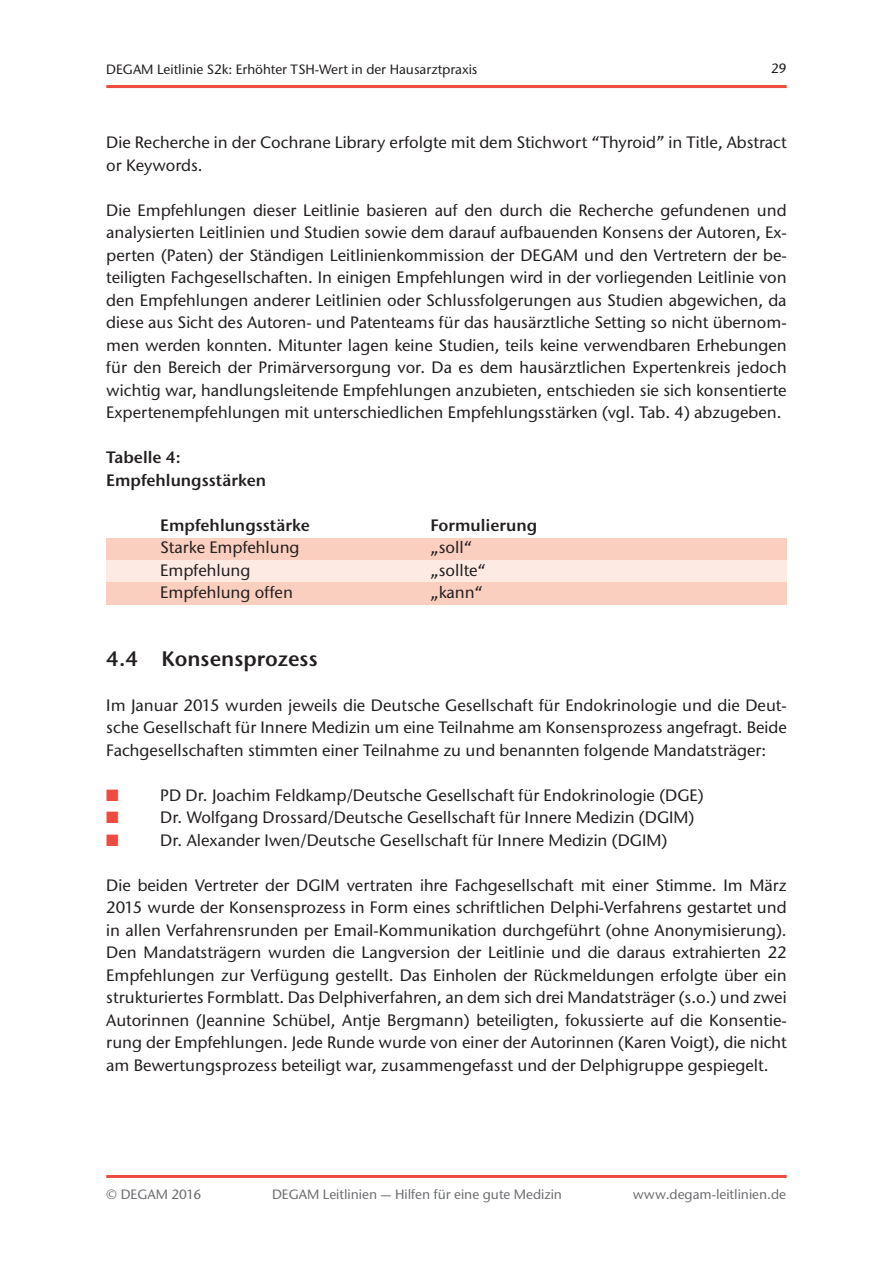
<style>
.page{position:relative;width:893px;height:1263px;background:#fff}
.page>*{position:absolute;margin:0;border:0;box-sizing:border-box;transform-origin:0 0}
.t1{font:600 21px "Stone Sans ITC Pro";color:#231f20}
.t2{font:500 16.5px/22.5px "Stone Sans ITC Std";color:#231f20;text-align:justify}
.t3{font:600 16.5px/22.5px "Stone Sans ITC Pro";color:#231f20}
.t4{font:16.5px "Zapf Dingbats ITC";color:#ef4b40}
.t5{font:500 13.5px "Stone Sans ITC Std";color:#6c6d70}
.t6{font:500 13.5px "Stone Sans ITC Std";color:#231f20}
</style>
<div class="page">
<div style="left:106px;top:538px;width:681px;height:22px;background:#fbcfbf"></div>
<div style="left:106px;top:560px;width:681px;height:22px;background:#fdebe3"></div>
<div style="left:106px;top:582px;width:681px;height:22px;background:#fbcfbf"></div>
<hr style="left:106px;top:85px;width:681px;height:3px;background:#ef4b40">
<hr style="left:106px;top:1175px;width:681px;height:3px;background:#ef4b40">
<p class="t6" style="left:106px;top:61px;width:373px">DEGAM Leitlinie S2k: Erhöhter TSH-Wert in der Hausarztpraxis</p>
<p class="t6" style="left:771px;top:60px;width:17px">29</p>
<p class="t2" style="left:106px;top:131px;width:682px">Die Recherche in der Cochrane Library erfolgte mit dem Stichwort “Thyroid” in Title, Abstract or Keywords.</p>
<p class="t2" style="left:106px;top:199px;width:682px">Die Empfehlungen dieser Leitlinie basieren auf den durch die Recherche gefundenen und analysierten Leitlinien und Studien sowie dem darauf aufbauenden Konsens der Autoren, Ex&shy;perten (Paten) der Ständigen Leitlinienkommission der DEGAM und den Vertretern der be&shy;teiligten Fachgesellschaften. In einigen Empfehlungen wird in der vorliegenden Leitlinie von den Empfehlungen anderer Leitlinien oder Schlussfolgerungen aus Studien abgewichen, da diese aus Sicht des Autoren- und Patenteams für das hausärztliche Setting so nicht übernom&shy;men werden konnten. Mitunter lagen keine Studien, teils keine verwendbaren Erhebungen für den Bereich der Primärversorgung vor. Da es dem hausärztlichen Expertenkreis jedoch wichtig war, handlungsleitende Empfehlungen anzubieten, entschieden sie sich konsentierte Expertenempfehlungen mit unterschiedlichen Empfehlungsstärken (vgl. Tab. 4) abzugeben.</p>
<p class="t3" style="left:106px;top:446px;width:161px">Tabelle 4:<br>Empfehlungsstärken</p>
<p class="t3" style="left:160px;top:514px;width:151px">Empfehlungsstärke</p>
<p class="t3" style="left:430px;top:514px;width:109px">Formulierung</p>
<p class="t2" style="left:160px;top:536px;width:141px">Starke Empfehlung</p>
<p class="t2" style="left:430px;top:536px;width:43px">„soll“</p>
<p class="t2" style="left:160px;top:559px;width:92px">Empfehlung</p>
<p class="t2" style="left:430px;top:559px;width:57px">„sollte“</p>
<p class="t2" style="left:160px;top:581px;width:134px">Empfehlung offen</p>
<p class="t2" style="left:430px;top:581px;width:54px">„kann“</p>
<p class="t1" style="left:106px;top:645px;width:213px">4.4 Konsensprozess</p>
<p class="t2" style="left:106px;top:694px;width:682px">Im Januar 2015 wurden jeweils die Deutsche Gesellschaft für Endokrinologie und die Deut&shy;sche Gesellschaft für Innere Medizin um eine Teilnahme am Konsensprozess angefragt. Beide Fachgesellschaften stimmten einer Teilnahme zu und benannten folgende Mandatsträger:</p>
<p class="t4" style="left:106px;top:787px;width:14px">■</p>
<p class="t2" style="left:160px;top:784px;width:545px">PD Dr. Joachim Feldkamp/Deutsche Gesellschaft für Endokrinologie (DGE)</p>
<p class="t4" style="left:106px;top:810px;width:14px">■</p>
<p class="t2" style="left:160px;top:806px;width:536px">Dr. Wolfgang Drossard/Deutsche Gesellschaft für Innere Medizin (DGIM)</p>
<p class="t4" style="left:106px;top:832px;width:14px">■</p>
<p class="t2" style="left:160px;top:829px;width:509px">Dr. Alexander Iwen/Deutsche Gesellschaft für Innere Medizin (DGIM)</p>
<p class="t2" style="left:106px;top:874px;width:682px">Die beiden Vertreter der DGIM vertraten ihre Fachgesellschaft mit einer Stimme. Im März 2015 wurde der Konsensprozess in Form eines schriftlichen Delphi-Verfahrens gestartet und in allen Verfahrensrunden per Email-Kommunikation durchgeführt (ohne Anonymisierung).<br>Den Mandatsträgern wurden die Langversion der Leitlinie und die daraus extrahierten 22<br>Empfehlungen zur Verfügung gestellt. Das Einholen der Rückmeldungen erfolgte über ein strukturiertes Formblatt. Das Delphiverfahren, an dem sich drei Mandatsträger (s.o.) und zwei Autorinnen (Jeannine Schübel, Antje Bergmann) beteiligten, fokussierte auf die Konsentie&shy;rung der Empfehlungen. Jede Runde wurde von einer der Autorinnen (Karen Voigt), die nicht am Bewertungsprozess beteiligt war, zusammengefasst und der Delphigruppe gespiegelt.</p>
<p class="t5" style="left:106px;top:1186px;width:96px">© DEGAM 2016</p>
<p class="t5" style="left:272px;top:1186px;width:292px">DEGAM Leitlinien — Hilfen für eine gute Medizin</p>
<p class="t5" style="left:633px;top:1186px;width:155px">www.degam-leitlinien.de</p>
</div>
